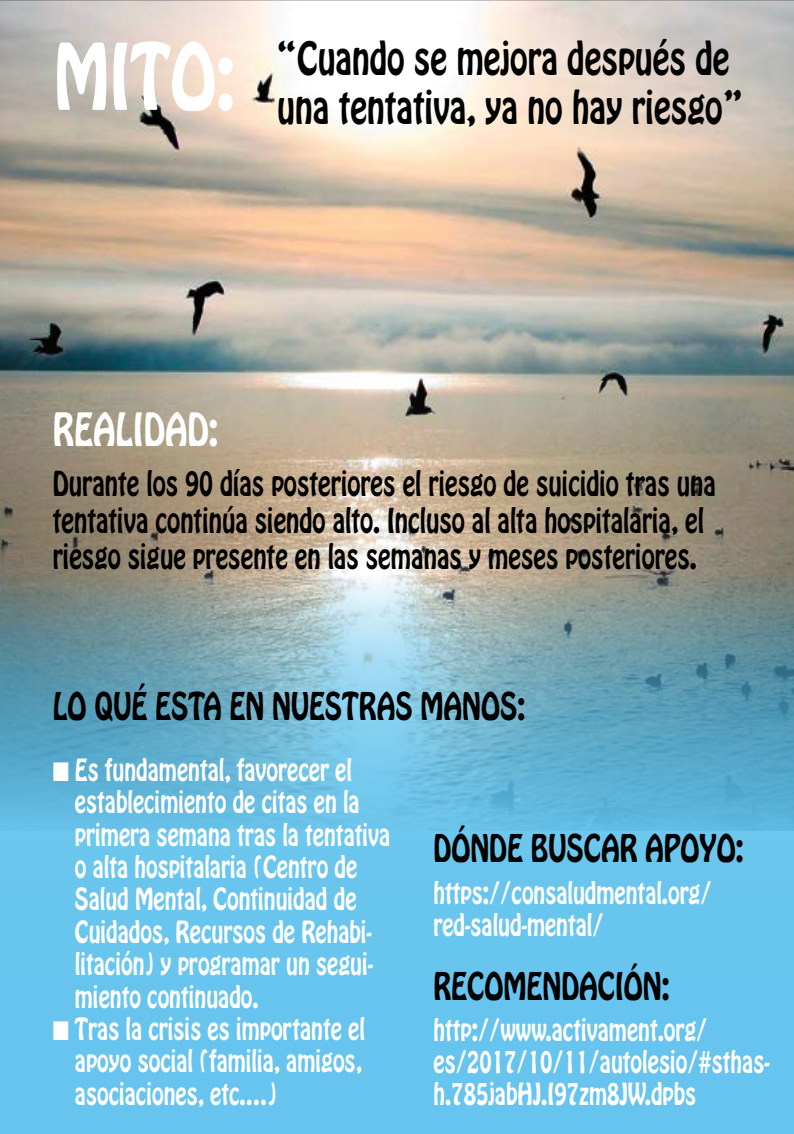
<style>
.page{position:relative;width:794px;height:1134px;background:#fff}
.page>*{position:absolute;margin:0;border:0;box-sizing:border-box;transform-origin:0 0}
.t1{font:40.4px/48.4px "Hobo Std";color:#000;scale:.79 1}
.t2{font:40.4px "Hobo Std";color:#fff;scale:.79 1}
.t3{font:33.6px "Hobo Std";color:#000;scale:.79 1}
.t4{font:30.4px/36.4px "Hobo Std";color:#000;scale:.79 1}
.t5{font:26.8px/32.4px "Hobo Std";color:#fff;scale:.79 1}
.s1{font-size:80.8px;color:#fff}
</style>
<div class="page">
<img style="left:0;top:1px;width:794px;height:574px">
<svg style="left:0;top:575px;width:794px;height:558px;background:#6db9d9"></svg>
<hr style="left:0;top:1133px;width:794px;height:1px;background:#000">
<hr style="left:0;top:0;width:794px;height:1px;background:#000">
<h1 class="t1" style="left:277px;top:35px;width:590px;text-indent:-223px"><span class="s1">MITO:</span> “Cuando se mejora después de una tentativa, ya no hay riesgo”</h1>
<h1 class="t2" style="left:53px;top:401px;width:211px">REALIDAD:</h1>
<p class="t4" style="left:53px;top:466px;width:841px">Durante los 90 días posteriores el riesgo de suicidio tras una tentativa continúa siendo alto. Incluso al alta hospitalaria, el riesgo sigue presente en las semanas y meses posteriores.</p>
<p class="t3" style="left:53px;top:683px;width:599px">LO QUÉ ESTA EN NUESTRAS MANOS:</p>
<p class="t5" style="left:75px;top:754px;width:401px;text-indent:-22px">■ Es fundamental, favorecer el establecimiento de citas en la primera semana tras la tentativa o alta hospitalaria (Centro de<br>Salud Mental, Continuidad de<br>Cuidados, Recursos de Rehabi&shy;litación) y programar un segui&shy;miento continuado.</p>
<p class="t5" style="left:75px;top:1013px;width:369px;text-align:justify;text-indent:-22px">■ Tras la crisis es importante el apoyo social (familia, amigos, asociaciones, etc.…)</p>
<p class="t3" style="left:433px;top:825px;width:394px">DÓNDE BUSCAR APOYO:</p>
<p class="t5" style="left:433px;top:877px;width:354px">https://consaludmental.org/ red-salud-mental/</p>
<p class="t3" style="left:433px;top:962px;width:300px">RECOMENDACIÓN:</p>
<p class="t5" style="left:433px;top:1014px;width:427px">http://www.activament.org/ es/2017/10/11/autolesio/#sthas&shy;h.785jabHJ.I97zm8JW.dpbs</p>
</div>
